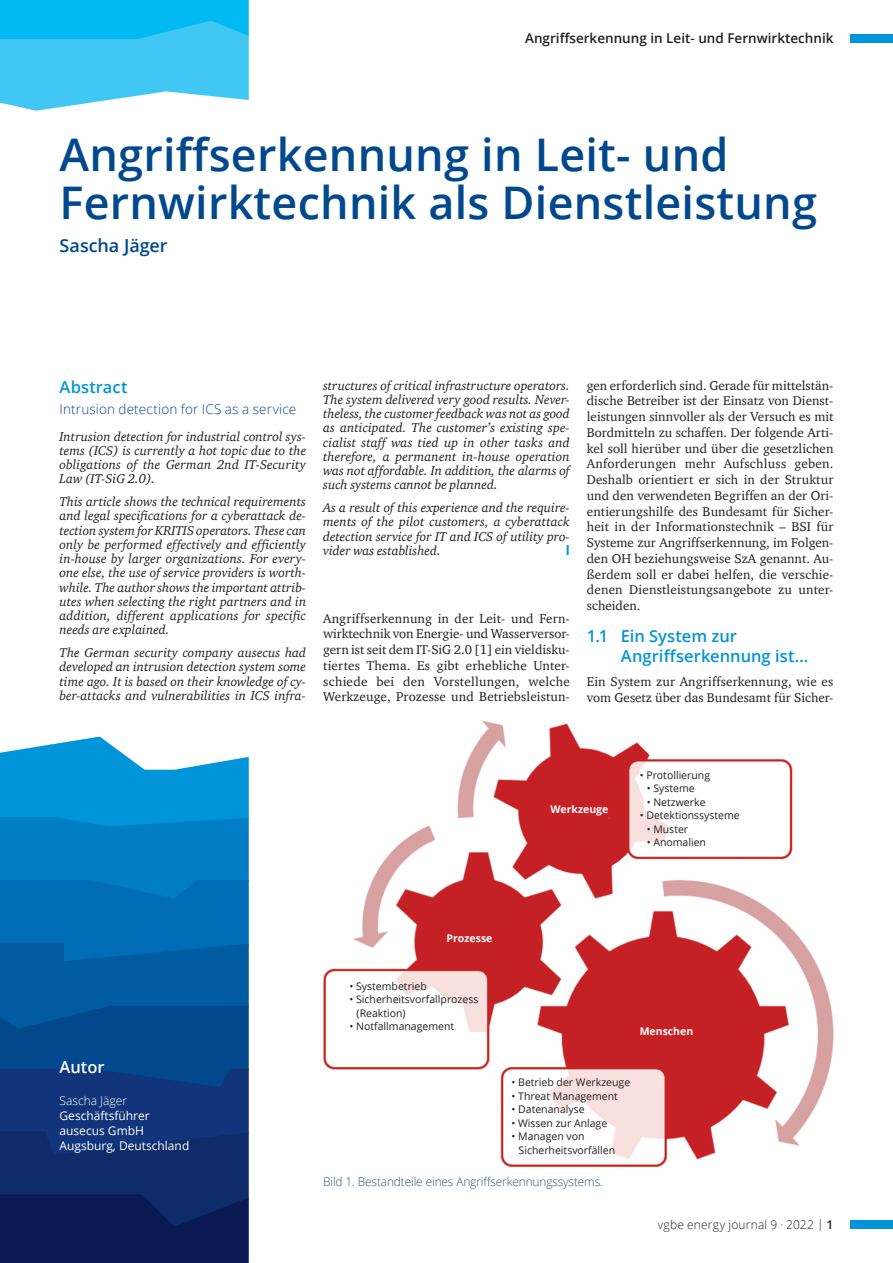
<style>
.page{position:relative;width:893px;height:1263px;background:#fff}
.page>*{position:absolute;margin:0;border:0;box-sizing:border-box;transform-origin:0 0}
.Beitragstitel_1{font:600 45px/48px "Open Sans";letter-spacing:.005em;color:#01488c}
.Beitragstitel_3__Aut{font:600 18px "Open Sans";letter-spacing:-.005em;color:#01488c}
.Fließtext_Überschrif{font:600 16.5px/19.5px "Open Sans";letter-spacing:.005em;color:#0095d9}
.t1{font:600 16.5px "Open Sans";color:#fff}
.t2{font:600 13.5px "Open Sans";color:#231f20}
.Kurzfassung_Überschr{font:300 13.5px "Open Sans";letter-spacing:.01em;color:#01488c}
.Kurzfassung_Fließtex{font:italic 13.2px/14.2px "ITC Charter Com";color:#231f20;text-align:justify}
.Fließtext__Blocksatz{font:13.2px/15.8px "ITC Charter Com";letter-spacing:.005em;color:#231f20;text-align:justify}
.Kurzfassung_Fließtex-2{font:700 13.2px "Open Sans";color:#0095d9}
.Bildunterschrift{font:300 12px "Open Sans";letter-spacing:-.01em;color:#285674}
.Autor__Institution{font:12px/15px "Open Sans";color:#fff}
.t3{font:300 12px "Open Sans";letter-spacing:.015em;color:#231f20}
.Autor__Name{font:300 12px "Open Sans";color:#fff}
.t4{font:10.5px/13.5px "Open Sans";color:#231f20}
.t5{font:700 10.5px "Open Sans";color:#fff}
.s1{font-weight:600}
</style>
<div class="page">
<div style="left:850px;top:1220px;width:43px;height:9px;background:#0095d9"></div>
<div style="left:850px;top:34px;width:43px;height:9px;background:#0095d9"></div>
<svg style="left:0;top:737px;width:249px;height:526px;background:#0e599b"></svg>
<svg style="left:0;top:0;width:249px;height:111px;background:#3ec8f4"></svg>
<img style="left:323px;top:720px;width:510px;height:448px">
<p class="t2" style="left:525px;top:28px;width:310px">Angriffserkennung in Leit- und Fernwirktechnik</p>
<p class="Beitragstitel_1" style="left:60px;top:129px;width:759px">Angriffserkennung in Leit- und<br>Fernwirktechnik als Dienstleistung</p>
<p class="Beitragstitel_3__Aut" style="left:60px;top:233px;width:110px">Sascha Jäger</p>
<p class="Fließtext_Überschrif" style="left:60px;top:376px;width:70px">Abstract</p>
<p class="Kurzfassung_Überschr" style="left:60px;top:399px;width:238px">Intrusion detection for ICS as a service</p>
<p class="Kurzfassung_Fließtex" style="left:60px;top:429px;width:248px">Intrusion detection for industrial control sys&shy;tems (ICS) is currently a hot topic due to the obligations of the German 2nd IT-Security Law (IT-SiG 2.0).</p>
<p class="Kurzfassung_Fließtex" style="left:60px;top:494px;width:248px">This article shows the technical requirements and legal specifications for a cyberattack de&shy;tection system for KRITIS operators. These can only be performed effectively and efficiently in-house by larger organizations. For every&shy;one else, the use of service providers is worth&shy;while. The author shows the important attrib&shy;utes when selecting the right partners and in addition, different applications for specific needs are explained.</p>
<p class="Kurzfassung_Fließtex" style="left:60px;top:645px;width:248px">The German security company ausecus had developed an intrusion detection system some time ago. It is based on their knowledge of cy&shy;ber-attacks and vulnerabilities in ICS infra-</p>
<p class="Kurzfassung_Fließtex" style="left:323px;top:378px;width:248px">structures of critical infrastructure operators.<br>The system delivered very good results. Never&shy;theless, the customer feedback was not as good as anticipated. The customer’s existing spe&shy;cialist staff was tied up in other tasks and therefore, a permanent in-house operation was not affordable. In addition, the alarms of such systems cannot be planned.</p>
<p class="Kurzfassung_Fließtex" style="left:323px;top:500px;width:248px">As a result of this experience and the require&shy;ments of the pilot customers, a cyberattack detection service for IT and ICS of utility pro&shy;vider was established.</p>
<p class="Kurzfassung_Fließtex-2" style="left:566px;top:541px;width:6px">l</p>
<p class="Fließtext__Blocksatz" style="left:323px;top:610px;width:248px">Angriffserkennung in der Leit- und Fern&shy;wirktechnik von Energie- und Wasserversor&shy;gern ist seit dem IT-SiG 2.0 [1] ein vieldisku&shy;tiertes Thema. Es gibt erhebliche Unter&shy;schiede bei den Vorstellungen, welche Werkzeuge, Prozesse und Betriebsleistun-</p>
<p class="Fließtext__Blocksatz" style="left:587px;top:377px;width:248px">gen erforderlich sind. Gerade für mittelstän&shy;dische Betreiber ist der Einsatz von Dienst&shy;leistungen sinnvoller als der Versuch es mit Bordmitteln zu schaffen. Der folgende Arti&shy;kel soll hierüber und über die gesetzlichen Anforderungen mehr Aufschluss geben.<br>Deshalb orientiert er sich in der Struktur und den verwendeten Begriffen an der Ori&shy;entierungshilfe des Bundesamt für Sicher&shy;heit in der Informationstechnik – BSI für Systeme zur Angriffserkennung, im Folgen&shy;den OH beziehungsweise SzA genannt. Au&shy;ßerdem soll er dabei helfen, die verschie&shy;denen Dienstleistungsangebote zu unter&shy;scheiden.</p>
<p class="Fließtext_Überschrif" style="left:621px;top:626px;width:189px;text-indent:-34px">1.1 Ein System zur<br>Angriffserkennung ist…</p>
<p class="Fließtext__Blocksatz" style="left:587px;top:673px;width:248px">Ein System zur Angriffserkennung, wie es vom Gesetz über das Bundesamt für Sicher-</p>
<p class="t5" style="left:550px;top:801px;width:60px">Werkzeuge</p>
<p class="t4" style="left:640px;top:768px;width:72px">• Protollierung</p>
<p class="t4" style="left:647px;top:781px;width:49px">• Systeme</p>
<p class="t4" style="left:647px;top:795px;width:60px">• Netzwerke</p>
<p class="t4" style="left:640px;top:808px;width:102px">• Detektionssysteme</p>
<p class="t4" style="left:647px;top:822px;width:43px">• Muster</p>
<p class="t4" style="left:647px;top:835px;width:61px">• Anomalien</p>
<p class="t1" style="left:60px;top:1055px;width:47px">Autor</p>
<p class="Autor__Name" style="left:60px;top:1092px;width:69px">Sascha Jäger</p>
<p class="Autor__Institution" style="left:60px;top:1107px;width:131px">Geschäftsführer ausecus GmbH<br>Augsburg, Deutschland</p>
<p class="t5" style="left:447px;top:931px;width:47px">Prozesse</p>
<p class="t4" style="left:350px;top:979px;width:79px">• Systembetrieb</p>
<p class="t4" style="left:357px;top:993px;width:123px;text-indent:-7px">• Sicherheitsvorfallprozess (Reaktion)</p>
<p class="t4" style="left:350px;top:1020px;width:106px">• Notfallmanagement</p>
<p class="t5" style="left:640px;top:1024px;width:55px">Menschen</p>
<p class="t4" style="left:512px;top:1075px;width:120px">• Betrieb der Werkzeuge</p>
<p class="t4" style="left:512px;top:1089px;width:108px">• Threat Management</p>
<p class="t4" style="left:512px;top:1102px;width:75px">• Datenanalyse</p>
<p class="t4" style="left:512px;top:1116px;width:97px">• Wissen zur Anlage</p>
<p class="t4" style="left:519px;top:1129px;width:98px;text-indent:-7px">• Managen von<br>Sicherheitsvorfällen</p>
<p class="Bildunterschrift" style="left:323px;top:1173px;width:281px">Bild 1. Bestandteile eines Angriffserkennungssystems.</p>
<p class="t3" style="left:658px;top:1216px;width:177px">vgbe energy journal 9 · 2022 | <span class="s1">1</span></p>
</div>
